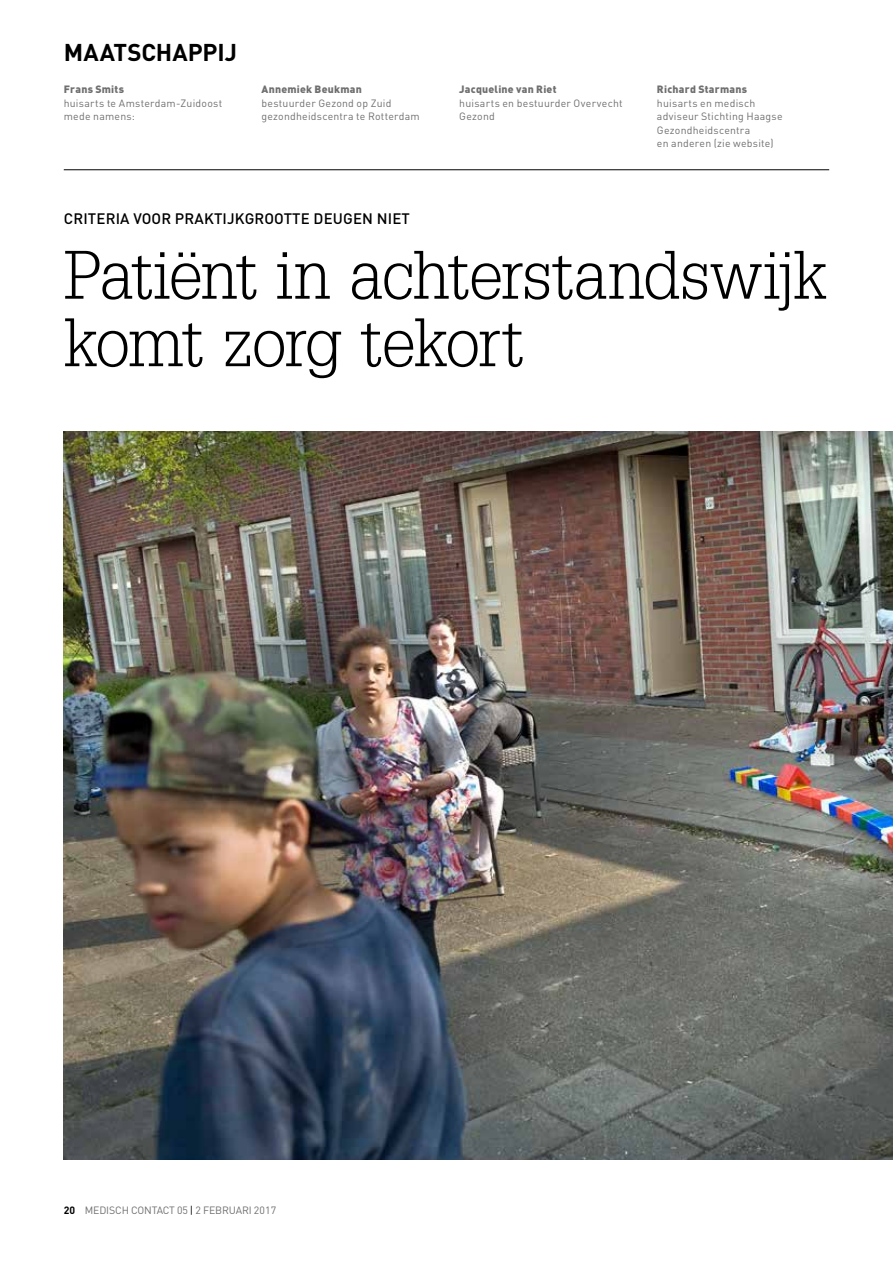
<style>
.page{position:relative;width:893px;height:1263px;background:#fff}
.page>*{position:absolute;margin:0;border:0;box-sizing:border-box;transform-origin:0 0}
.t1{font:300 66.75px/67.5px "Glypha LT Std";letter-spacing:-.02em;color:#000}
.t2{font:700 24px "DINOT";color:#000}
.t3{font:500 15px "DINOT";letter-spacing:.01em;color:#000}
.t4{font:10.5px/13.5px "DINOT";letter-spacing:.02em;color:#706f6f}
.t5{font:900 10.5px "DINOT";letter-spacing:.025em;color:#706f6f}
.t6{font:10.5px "DINOT";letter-spacing:-.015em;color:#706f6f}
.s1{font-weight:700;color:#000}
.s2{color:#000}
</style>
<div class="page">
<img style="left:64px;top:432px;width:829px;height:728px">
<hr style="left:64px;top:169px;width:765px;height:1px;background:#000">
<h2 class="t2" style="left:64px;top:36px;width:175px">MAATSCHAPPIJ</h2>
<p class="t5" style="left:64px;top:82px;width:62px">Frans Smits</p>
<p class="t4" style="left:64px;top:96px;width:160px">huisarts te Amsterdam-Zuidoost mede namens:</p>
<p class="t5" style="left:261px;top:82px;width:102px">Annemiek Beukman</p>
<p class="t4" style="left:261px;top:96px;width:160px">bestuurder Gezond op Zuid gezondheidscentra te Rotterdam</p>
<h3 class="t3" style="left:64px;top:209px;width:348px">CRITERIA VOOR PRAKTIJKGROOTTE DEUGEN NIET</h3>
<p class="t5" style="left:459px;top:82px;width:99px">Jacqueline van Riet</p>
<p class="t4" style="left:459px;top:96px;width:165px">huisarts en bestuurder Overvecht<br>Gezond</p>
<p class="t5" style="left:657px;top:82px;width:92px">Richard Starmans</p>
<p class="t4" style="left:657px;top:96px;width:127px">huisarts en medisch adviseur Stichting Haagse<br>Gezondheidscentra<br>en anderen (zie website)</p>
<h1 class="t1" style="left:64px;top:243px;width:764px">Patiënt in achterstandswijk komt zorg tekort</h1>
<p class="t6" style="left:64px;top:1204px;width:214px"><span class="s1">20</span> MEDISCH CONTACT 05 <span class="s2">|</span> 2 FEBRUARI 2017</p>
</div>
